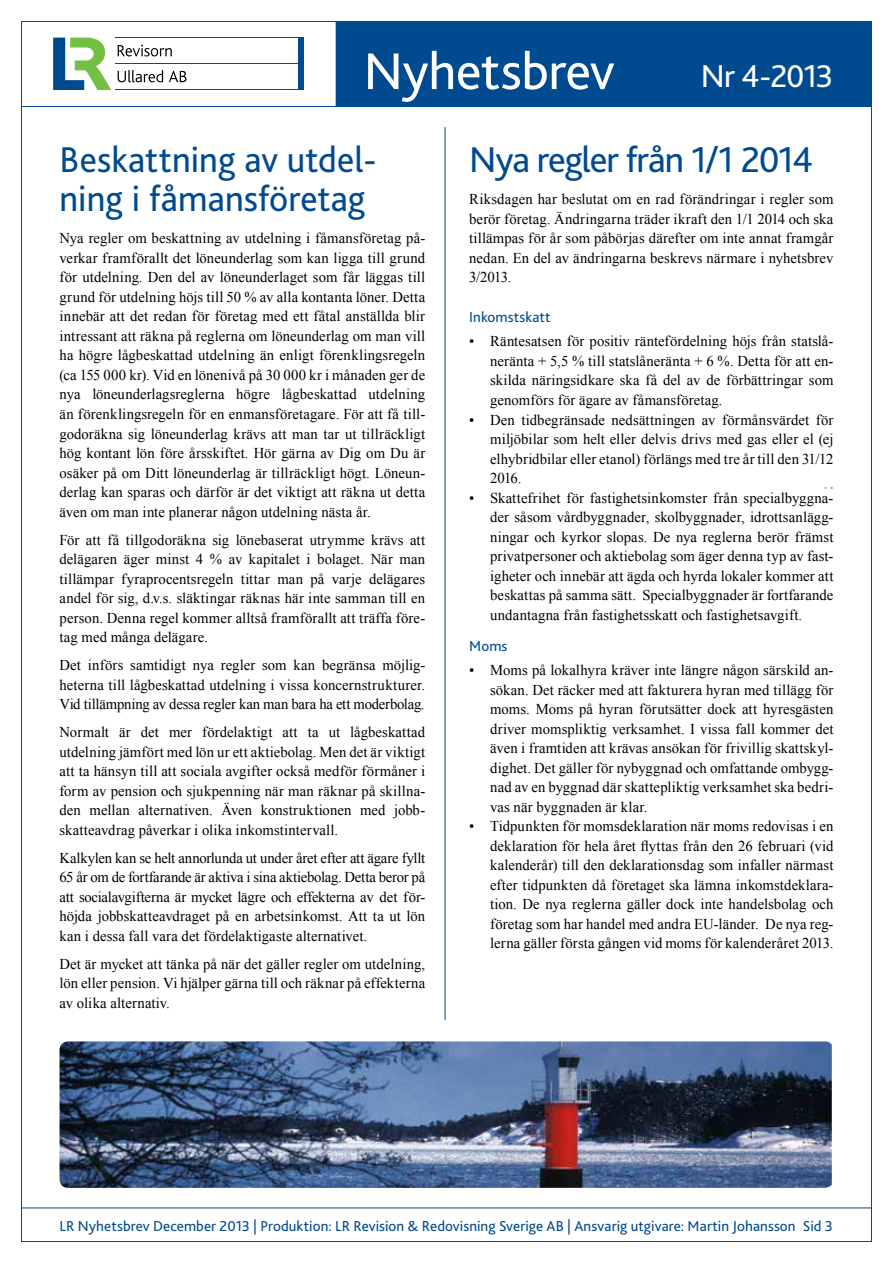
<style>
.page{position:relative;width:893px;height:1263px;background:#fff}
.page>*{position:absolute;margin:0;border:0;box-sizing:border-box;transform-origin:0 0}
.t1{font:54px "Bliss 2";letter-spacing:-.01em;color:#fff}
.t2{font:37.5px/39px "Bliss 2";color:#004a8f}
.t3{font:37.5px "Bliss 2";letter-spacing:-.03em;color:#004a8f}
.t4{font:33px "Bliss 2";letter-spacing:-.035em;color:#fff}
.t5{font:15px/19.5px "Times New Roman";letter-spacing:.005em;color:#000;text-align:justify}
.t6{font:15px "Bliss 2";letter-spacing:.005em;color:#004a8f}
</style>
<div class="page">
<hr style="left:21px;top:106px;width:851px;height:1px;background:#004a8f">
<div style="left:336px;top:21px;width:536px;height:85px;background:#004a8f"></div>
<hr style="left:21px;top:1208px;width:851px;height:1px;background:#004a8f">
<hr style="left:445px;top:127px;width:1px;height:893px;background:#004a8f">
<img style="left:60px;top:1041px;width:772px;height:147px">
<svg style="left:118px;top:45px;width:54px;height:11px"></svg>
<svg style="left:118px;top:70px;width:45px;height:12px"></svg>
<svg style="left:169px;top:71px;width:17px;height:11px"></svg>
<div style="left:299px;top:38px;width:5px;height:52px;background:#004a8f"></div>
<svg style="left:53px;top:38px;width:58px;height:52px"></svg>
<hr style="left:115px;top:38px;width:188px;height:1px;background:#004a8f">
<hr style="left:115px;top:89px;width:188px;height:1px;background:#004a8f">
<hr style="left:115px;top:63px;width:188px;height:1px;background:#004a8f">
<h1 class="t1" style="left:364px;top:38px;width:253px">Nyhetsbrev</h1>
<h3 class="t4" style="left:701px;top:55px;width:134px">Nr 4-2013</h3>
<h2 class="t2" style="left:60px;top:139px;width:318px">Beskattning av utdel&shy;ning i fåmansföretag</h2>
<p class="t5" style="left:60px;top:228px;width:367px">Nya regler om beskattning av utdelning i fåmansföretag på&shy;verkar framförallt det löneunderlag som kan ligga till grund för utdelning. Den del av löneunderlaget som får läggas till grund för utdelning höjs till 50 % av alla kontanta löner. Detta innebär att det redan för företag med ett fåtal anställda blir intressant att räkna på reglerna om löneunderlag om man vill ha högre lågbeskattad utdelning än enligt förenklingsregeln (ca 155 000 kr). Vid en lönenivå på 30 000 kr i månaden ger de nya löneunderlagsreglerna högre lågbeskattad utdelning än förenklingsregeln för en enmansföretagare. För att få till&shy;godoräkna sig löneunderlag krävs att man tar ut tillräckligt hög kontant lön före årsskiftet. Hör gärna av Dig om Du är osäker på om Ditt löneunderlag är tillräckligt högt. Löneun&shy;derlag kan sparas och därför är det viktigt att räkna ut detta även om man inte planerar någon utdelning nästa år.</p>
<p class="t5" style="left:60px;top:529px;width:367px">För att få tillgodoräkna sig lönebaserat utrymme krävs att delägaren äger minst 4 % av kapitalet i bolaget. När man tillämpar fyraprocentsregeln tittar man på varje delägares andel för sig, d.v.s. släktingar räknas här inte samman till en person. Denna regel kommer alltså framförallt att träffa före&shy;tag med många delägare.</p>
<p class="t5" style="left:60px;top:655px;width:367px">Det införs samtidigt nya regler som kan begränsa möjlig&shy;heterna till lågbeskattad utdelning i vissa koncernstrukturer.<br>Vid tillämpning av dessa regler kan man bara ha ett moderbolag.</p>
<p class="t5" style="left:60px;top:722px;width:367px">Normalt är det mer fördelaktigt att ta ut lågbeskattad utdelning jämfört med lön ur ett aktiebolag. Men det är viktigt att ta hänsyn till att sociala avgifter också medför förmåner i form av pension och sjukpenning när man räknar på skillna&shy;den mellan alternativen. Även konstruktionen med jobb&shy;skatteavdrag påverkar i olika inkomstintervall.</p>
<p class="t5" style="left:60px;top:847px;width:367px">Kalkylen kan se helt annorlunda ut under året efter att ägare fyllt 65 år om de fortfarande är aktiva i sina aktiebolag. Detta beror på att socialavgifterna är mycket lägre och effekterna av det för&shy;höjda jobbskatteavdraget på en arbetsinkomst. Att ta ut lön kan i dessa fall vara det fördelaktigaste alternativet.</p>
<p class="t5" style="left:60px;top:953px;width:367px">Det är mycket att tänka på när det gäller regler om utdelning, lön eller pension. Vi hjälper gärna till och räknar på effekterna av olika alternativ.</p>
<h2 class="t3" style="left:469px;top:136px;width:345px">Nya regler från 1/1 2014</h2>
<p class="t5" style="left:469px;top:189px;width:366px">Riksdagen har beslutat om en rad förändringar i regler som berör företag. Ändringarna träder ikraft den 1/1 2014 och ska tillämpas för år som påbörjas därefter om inte annat framgår nedan. En del av ändringarna beskrevs närmare i nyhetsbrev 3/2013.</p>
<p class="t6" style="left:469px;top:308px;width:83px">Inkomstskatt</p>
<p class="t5" style="left:490px;top:331px;width:345px;text-indent:-21px">• Räntesatsen för positiv räntefördelning höjs från statslå&shy;neränta + 5,5 % till statslåneränta + 6 %. Detta för att en&shy;skilda näringsidkare ska få del av de förbättringar som genomförs för ägare av fåmansföretag.</p>
<p class="t5" style="left:490px;top:409px;width:345px;text-indent:-21px">• Den tidbegränsade nedsättningen av förmånsvärdet för miljöbilar som helt eller delvis drivs med gas eller el (ej elhybridbilar eller etanol) förlängs med tre år till den 31/12<br>2016.</p>
<p class="t5" style="left:490px;top:487px;width:345px;text-indent:-21px">• Skattefrihet för fastighetsinkomster från specialbyggna&shy;der såsom vårdbyggnader, skolbyggnader, idrottsanlägg&shy;ningar och kyrkor slopas. De nya reglerna berör främst privatpersoner och aktiebolag som äger denna typ av fast&shy;igheter och innebär att ägda och hyrda lokaler kommer att beskattas på samma sätt. Specialbyggnader är fortfarande undantagna från fastighetsskatt och fastighetsavgift.</p>
<p class="t6" style="left:469px;top:637px;width:40px">Moms</p>
<p class="t5" style="left:490px;top:660px;width:345px;text-indent:-21px">• Moms på lokalhyra kräver inte längre någon särskild an&shy;sökan. Det räcker med att fakturera hyran med tillägg för moms. Moms på hyran förutsätter dock att hyresgästen driver momspliktig verksamhet. I vissa fall kommer det även i framtiden att krävas ansökan för frivillig skattskyl&shy;dighet. Det gäller för nybyggnad och omfattande ombygg&shy;nad av en byggnad där skattepliktig verksamhet ska bedri&shy;vas när byggnaden är klar.</p>
<p class="t5" style="left:490px;top:816px;width:345px;text-indent:-21px">• Tidpunkten för momsdeklaration när moms redovisas i en deklaration för hela året flyttas från den 26 februari (vid kalenderår) till den deklarationsdag som infaller närmast efter tidpunkten då företaget ska lämna inkomstdeklara&shy;tion. De nya reglerna gäller dock inte handelsbolag och företag som har handel med andra EU-länder. De nya reg&shy;lerna gäller första gången vid moms för kalenderåret 2013.</p>
<p class="t6" style="left:60px;top:1217px;width:775px">LR Nyhetsbrev December 2013 | Produktion: LR Revision &amp; Redovisning Sverige AB | Ansvarig utgivare: Martin Johansson Sid 3</p>
</div>
